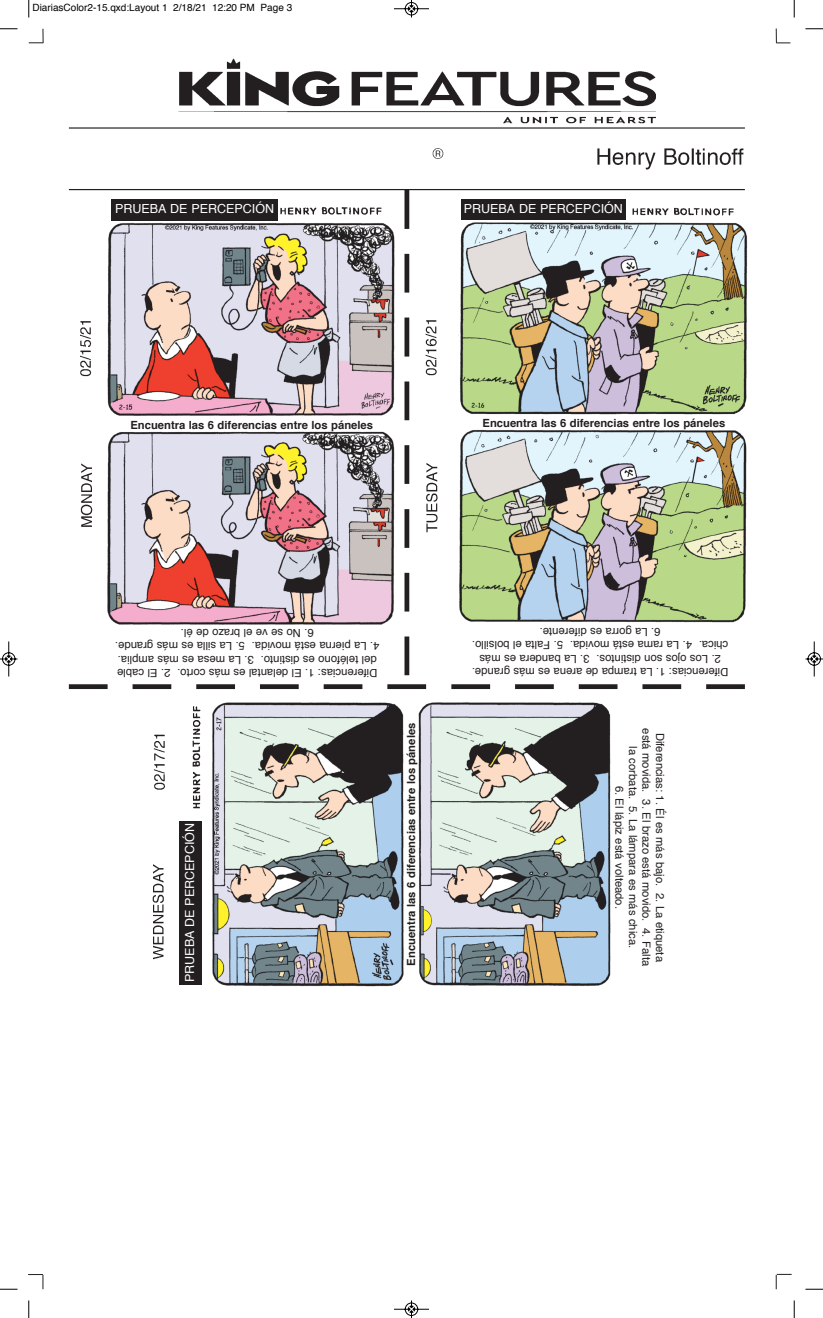
<style>
.page{position:relative;width:823px;height:1318px;background:#fff}
.page>*{position:absolute;margin:0;border:0;box-sizing:border-box;transform-origin:0 0}
.t1{font:12.5px "Helvetica";color:#fff}
.t2{font:11.25px/13.5px "Helvetica";color:#231f20}
.t3{font:700 11.25px "Helvetica";color:#231f20}
.t4{font:10px "Helvetica";color:#000}
</style>
<div class="page">
<img style="left:68px;top:29px;width:708px;height:958px">
<img style="left:211px;top:701px;width:400px;height:285px">
<img style="left:106px;top:222px;width:289px;height:404px">
<img style="left:458px;top:221px;width:289px;height:402px">
<svg style="left:29px;top:29px;width:15px;height:15px"></svg>
<svg style="left:776px;top:29px;width:14px;height:15px"></svg>
<svg style="left:776px;top:1274px;width:15px;height:15px"></svg>
<svg style="left:28px;top:1274px;width:16px;height:15px"></svg>
<div style="left:111px;top:199px;width:167px;height:22px;background:#231f20"></div>
<div style="left:461px;top:199px;width:164px;height:21px;background:#231f20"></div>
<div style="left:179px;top:821px;width:22px;height:163px;background:#231f20"></div>
<svg style="left:28px;top:0;width:2px;height:18px"></svg>
<svg style="left:0;top:28px;width:18px;height:2px"></svg>
<svg style="left:793px;top:0;width:2px;height:18px"></svg>
<svg style="left:805px;top:28px;width:17px;height:2px"></svg>
<svg style="left:28px;top:1300px;width:2px;height:18px"></svg>
<svg style="left:0;top:1288px;width:18px;height:2px"></svg>
<svg style="left:793px;top:1300px;width:2px;height:18px"></svg>
<svg style="left:805px;top:1288px;width:17px;height:2px"></svg>
<svg style="left:394px;top:0;width:35px;height:18px"></svg>
<svg style="left:394px;top:1300px;width:35px;height:18px"></svg>
<svg style="left:0;top:641px;width:18px;height:36px"></svg>
<svg style="left:805px;top:641px;width:17px;height:36px"></svg>
<p class="t4" style="left:32px;top:4px;width:261px">DiariasColor2-15.qxd:Layout 1 2/18/21 12:20 PM Page 3</p>
<p class="t1" style="left:115px;top:204px;width:161px">PRUEBA DE PERCEPCIÓN</p>
<p class="t1" style="left:463px;top:204px;width:161px">PRUEBA DE PERCEPCIÓN</p>
<p class="t3" style="left:130px;top:420px;width:244px">Encuentra las 6 diferencias entre los páneles</p>
<p class="t3" style="left:482px;top:418px;width:244px">Encuentra las 6 diferencias entre los páneles</p>
<p class="t2" style="left:314px;top:652px;width:134px;text-indent:-66px;rotate:-180deg">aL. 4 anrei p át se m .adi vo<br>N. 6 o es ev oza r bl e ed . l é</p>
<p class="t2" style="left:245px;top:652px;width:131px;rotate:-180deg">aL. 5 a l l i s se m sá . edna r g</p>
<p class="t2" style="left:254px;top:679px;width:137px;text-indent:-124px;rotate:-180deg">D E. 1: sa i cne r e f i sel a t na l edl m sá . o t r oc<br>aL. 3 m ase se m sá ma . a i l p</p>
<p class="t2" style="left:377px;top:665px;width:118px;rotate:-180deg">onoféletled se .otni tsid</p>
<p class="t2" style="left:170px;top:679px;width:55px;rotate:-180deg">E. 2 e l bacl</p>
<p class="t1" style="left:184px;top:982px;width:161px;rotate:-90deg">PRUEBA DE PERCEPCIÓN</p>
<p class="t3" style="left:406px;top:965px;width:244px;rotate:-90deg">Encuentra las 6 diferencias entre los páneles</p>
<p class="t2" style="left:660px;top:637px;width:122px;rotate:-180deg">aL. 6 ar rog se .etneref i d</p>
<p class="t2" style="left:563px;top:651px;width:92px;rotate:-180deg">F. 5 at la .ol l isloble</p>
<p class="t2" style="left:692px;top:651px;width:123px;rotate:-180deg">aL. 4 ma r a á t se m . ad i vo</p>
<p class="t2" style="left:728px;top:651px;width:31px;rotate:-180deg">.acihc</p>
<p class="t2" style="left:721px;top:664px;width:126px;rotate:-180deg">soL. 2 sojo nos .sotni tsid</p>
<p class="t2" style="left:589px;top:678px;width:119px;text-indent:-139px;rotate:-180deg">D aL. 1: sa i cne r e f i ma r t ap ed ane r a se m sá . edna r g<br>aL. 3 a r ednab se m sá</p>
<p class="t2" style="left:666px;top:728px;width:239px;text-align:center;rotate:90deg">Diferencias: 1. Él es más bajo. 2. La etiqueta está movida. 3. El brazo está movido. 4. Falta la corbata. 5. La lámpara es más chica.</p>
<p class="t2" style="left:625px;top:785px;width:125px;rotate:90deg">6. El lápiz está volteado.</p>
</div>
